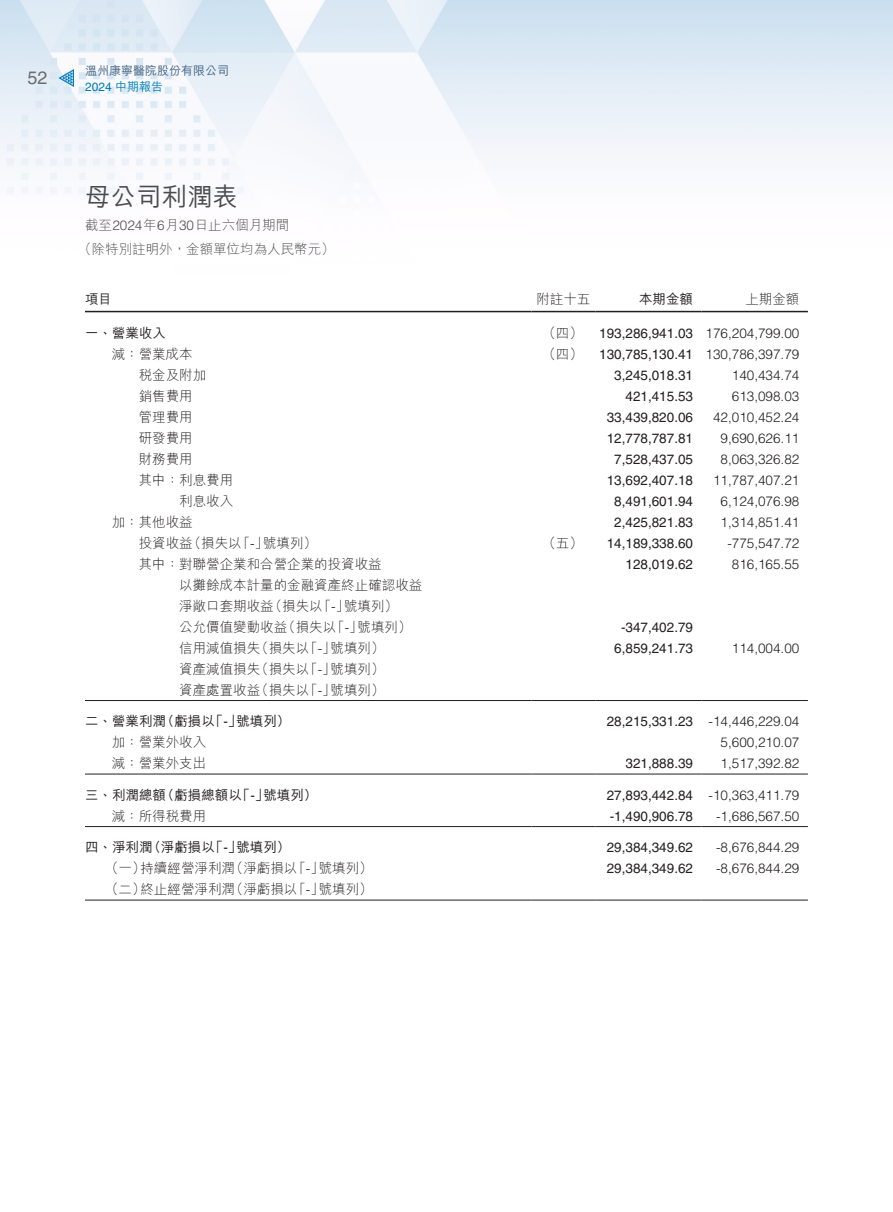
<style>
.page{position:relative;width:893px;height:1212px;background:#fff}
.page>*{position:absolute;margin:0;border:0;box-sizing:border-box;transform-origin:0 0}
.t1{font:500 25.5px "M Hei HK";color:#4b4c4d}
.t2{font:18px "Helvetica LT Std";color:#6c6d70}
.t3{font:300 13.5px/21px "M Hei HK";color:#231f20}
.t4{font:13.5px "Helvetica LT Std";color:#231f20}
.t5{font:300 13.5px "Helvetica LT Std";color:#231f20}
.t6{font:500 13.5px "M Hei HK";color:#231f20}
.t7{font:300 13.5px/24px "M Hei HK";color:#4b4c4d}
.t8{font:500 12px "M Hei HK";color:#3f6484}
.t9{font:12px "Helvetica LT Std";color:#007dbb}
.s1{font-family:"M Hei HK";font-weight:500}
.s2{font-family:"Helvetica LT Std"}
.s3{font-family:"M Hei HK";font-weight:300}
.s4{font-weight:300}
.s5{font-family:"Helvetica LT Std";font-weight:400}
.s6{font-weight:400}
</style>
<div class="page">
<img style="left:0;top:0;width:893px;height:900px">
<svg style="left:58px;top:69px;width:16px;height:18px"></svg>
<hr style="left:85px;top:311px;width:446px;height:1px;background:#231f20">
<hr style="left:531px;top:311px;width:64px;height:1px;background:#231f20">
<hr style="left:595px;top:311px;width:107px;height:1px;background:#231f20">
<hr style="left:702px;top:311px;width:106px;height:1px;background:#231f20">
<hr style="left:85px;top:700px;width:446px;height:1px;background:#231f20">
<hr style="left:531px;top:700px;width:64px;height:1px;background:#231f20">
<hr style="left:595px;top:700px;width:107px;height:1px;background:#231f20">
<hr style="left:702px;top:700px;width:106px;height:1px;background:#231f20">
<hr style="left:85px;top:774px;width:446px;height:1px;background:#231f20">
<hr style="left:531px;top:774px;width:64px;height:1px;background:#231f20">
<hr style="left:595px;top:774px;width:107px;height:1px;background:#231f20">
<hr style="left:702px;top:774px;width:106px;height:1px;background:#231f20">
<hr style="left:85px;top:826px;width:446px;height:1px;background:#231f20">
<hr style="left:531px;top:826px;width:64px;height:1px;background:#231f20">
<hr style="left:595px;top:826px;width:107px;height:1px;background:#231f20">
<hr style="left:702px;top:826px;width:106px;height:1px;background:#231f20">
<hr style="left:85px;top:900px;width:446px;height:1px;background:#231f20">
<hr style="left:531px;top:900px;width:64px;height:1px;background:#231f20">
<hr style="left:595px;top:900px;width:107px;height:1px;background:#231f20">
<hr style="left:702px;top:900px;width:106px;height:1px;background:#231f20">
<h2 class="t2" style="left:27px;top:67px;width:22px">52</h2>
<p class="t8" style="left:85px;top:61px;width:145px">溫州康寧醫院股份有限公司</p>
<p class="t9" style="left:85px;top:80px;width:80px">2024 <span class="s1">中期報告</span></p>
<h1 class="t1" style="left:85px;top:178px;width:154px">母公司利潤表</h1>
<p class="t7" style="left:78px;top:213px;width:258px;text-indent:7px">截至<span class="s2">2024</span>年<span class="s2">6</span>月<span class="s2">30</span>日止六個月期間<br>（除特別註明外，金額單位均為人民幣元）</p>
<p class="t6" style="left:85px;top:289px;width:28px">項目</p>
<p class="t3" style="left:536px;top:289px;width:55px">附註十五</p>
<p class="t6" style="left:639px;top:289px;width:55px">本期金額</p>
<p class="t3" style="left:745px;top:289px;width:55px">上期金額</p>
<p class="t6" style="left:85px;top:323px;width:82px">一、營業收入</p>
<p class="t4" style="left:542px;top:325px;width:258px"><span class="s3">（四）</span> 193,286,941.03 <span class="s4">176,204,799.00</span></p>
<p class="t3" style="left:112px;top:343px;width:83px">減：營業成本</p>
<p class="t4" style="left:542px;top:346px;width:258px"><span class="s3">（四）</span> 130,785,130.41 <span class="s4">130,786,397.79</span></p>
<p class="t3" style="left:139px;top:364px;width:69px">稅金及附加</p>
<p class="t4" style="left:614px;top:367px;width:80px">3,245,018.31</p>
<p class="t5" style="left:732px;top:366px;width:69px">140,434.74</p>
<p class="t3" style="left:139px;top:385px;width:55px">銷售費用</p>
<p class="t4" style="left:625px;top:388px;width:69px">421,415.53</p>
<p class="t5" style="left:732px;top:387px;width:69px">613,098.03</p>
<p class="t3" style="left:139px;top:406px;width:55px">管理費用</p>
<p class="t4" style="left:607px;top:409px;width:88px">33,439,820.06</p>
<p class="t5" style="left:713px;top:408px;width:88px">42,010,452.24</p>
<p class="t3" style="left:139px;top:427px;width:55px">研發費用</p>
<p class="t4" style="left:607px;top:430px;width:88px">12,778,787.81</p>
<p class="t5" style="left:721px;top:429px;width:80px">9,690,626.11</p>
<p class="t3" style="left:139px;top:448px;width:55px">財務費用</p>
<p class="t4" style="left:614px;top:451px;width:80px">7,528,437.05</p>
<p class="t5" style="left:721px;top:450px;width:80px">8,063,326.82</p>
<p class="t3" style="left:139px;top:469px;width:96px">其中：利息費用</p>
<p class="t4" style="left:607px;top:472px;width:88px">13,692,407.18</p>
<p class="t5" style="left:713px;top:471px;width:88px">11,787,407.21</p>
<p class="t3" style="left:179px;top:490px;width:55px">利息收入</p>
<p class="t4" style="left:614px;top:493px;width:80px">8,491,601.94</p>
<p class="t5" style="left:721px;top:492px;width:80px">6,124,076.98</p>
<p class="t3" style="left:112px;top:511px;width:82px">加：其他收益</p>
<p class="t4" style="left:614px;top:514px;width:80px">2,425,821.83</p>
<p class="t5" style="left:721px;top:513px;width:80px">1,314,851.41</p>
<p class="t3" style="left:139px;top:532px;width:180px">投資收益（損失以「<span class="s2">-</span>」號填列）</p>
<p class="t3" style="left:542px;top:532px;width:42px">（五）</p>
<p class="t4" style="left:607px;top:535px;width:88px">14,189,338.60</p>
<p class="t5" style="left:727px;top:534px;width:74px">-775,547.72</p>
<p class="t3" style="left:139px;top:553px;width:244px">其中：對聯營企業和合營企業的投資收益</p>
<p class="t4" style="left:625px;top:556px;width:69px">128,019.62</p>
<p class="t5" style="left:732px;top:555px;width:69px">816,165.55</p>
<p class="t3" style="left:179px;top:574px;width:244px">以攤餘成本計量的金融資產終止確認收益淨敞口套期收益（損失以「<span class="s2">-</span>」號填列）<br>公允價值變動收益（損失以「<span class="s2">-</span>」號填列）</p>
<p class="t4" style="left:621px;top:619px;width:74px">-347,402.79</p>
<p class="t3" style="left:179px;top:637px;width:207px">信用減值損失（損失以「<span class="s2">-</span>」號填列）</p>
<p class="t4" style="left:614px;top:640px;width:80px">6,859,241.73</p>
<p class="t5" style="left:732px;top:639px;width:69px">114,004.00</p>
<p class="t3" style="left:179px;top:658px;width:207px">資產減值損失（損失以「<span class="s2">-</span>」號填列）資產處置收益（損失以「<span class="s2">-</span>」號填列）</p>
<p class="t6" style="left:85px;top:711px;width:207px">二、營業利潤（虧損以「<span class="s5">-</span>」號填列）</p>
<p class="t5" style="left:607px;top:713px;width:194px"><span class="s6">28,215,331.23</span> -14,446,229.04</p>
<p class="t3" style="left:112px;top:731px;width:96px">加：營業外收入</p>
<p class="t5" style="left:721px;top:734px;width:80px">5,600,210.07</p>
<p class="t3" style="left:112px;top:752px;width:96px">減：營業外支出</p>
<p class="t4" style="left:625px;top:756px;width:69px">321,888.39</p>
<p class="t5" style="left:721px;top:755px;width:80px">1,517,392.82</p>
<p class="t6" style="left:85px;top:785px;width:234px">三、利潤總額（虧損總額以「<span class="s5">-</span>」號填列）</p>
<p class="t5" style="left:607px;top:786px;width:194px"><span class="s6">27,893,442.84</span> -10,363,411.79</p>
<p class="t3" style="left:112px;top:805px;width:96px">減：所得稅費用</p>
<p class="t4" style="left:610px;top:808px;width:85px">-1,490,906.78</p>
<p class="t5" style="left:716px;top:807px;width:85px">-1,686,567.50</p>
<p class="t6" style="left:85px;top:837px;width:207px">四、淨利潤（淨虧損以「<span class="s5">-</span>」號填列）</p>
<p class="t4" style="left:607px;top:840px;width:88px">29,384,349.62</p>
<p class="t5" style="left:716px;top:839px;width:85px">-8,676,844.29</p>
<p class="t3" style="left:105px;top:857px;width:269px">（一）持續經營淨利潤（淨虧損以「<span class="s2">-</span>」號填列）</p>
<p class="t4" style="left:607px;top:861px;width:88px">29,384,349.62</p>
<p class="t5" style="left:716px;top:860px;width:85px">-8,676,844.29</p>
<p class="t3" style="left:105px;top:878px;width:269px">（二）終止經營淨利潤（淨虧損以「<span class="s2">-</span>」號填列）</p>
</div>
